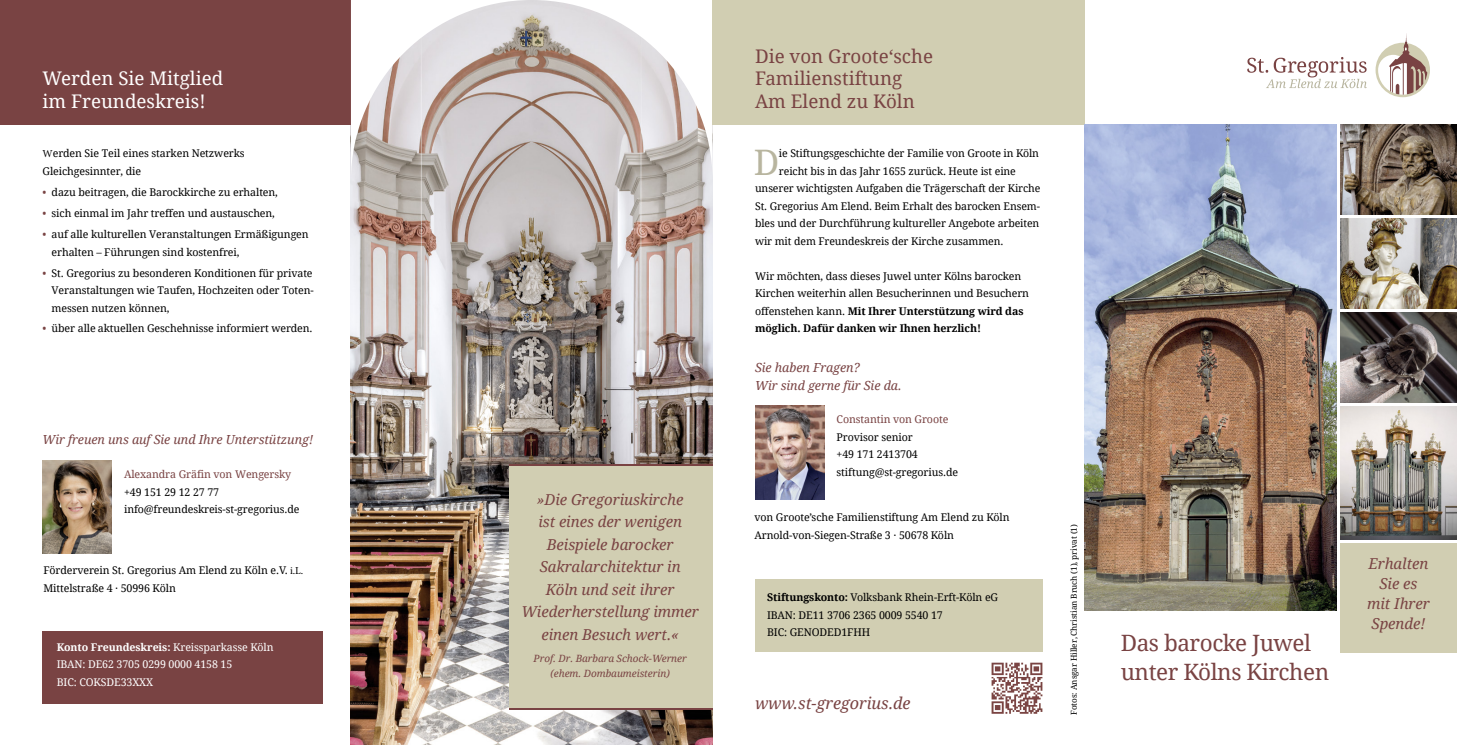
<style>
.page{position:relative;width:1457px;height:745px;background:#fff}
.page>*{position:absolute;margin:0;border:0;box-sizing:border-box;transform-origin:0 0}
.t1{font:35.12px "Droid Serif";color:#b8b59f}
.t2{font:22.5px/28.8px "Droid Serif";letter-spacing:-.02em;color:#794343}
.t3{font:18.75px/22.5px "Droid Serif";color:#794343}
.t4{font:18.75px/22.5px "Droid Serif";color:#fff}
.t5{font:italic 16.25px "Droid Serif";letter-spacing:-.005em;color:#794343}
.t6{font:italic 15px/22.5px "Droid Serif";letter-spacing:-.005em;color:#794343;text-align:center}
.t7{font:italic 12.5px/17.5px "Droid Serif";letter-spacing:-.005em;color:#794343}
.t8{font:10.62px/17.5px "Droid Serif";letter-spacing:-.01em;color:#000}
.t9{font:10.62px/17.5px "Droid Serif";letter-spacing:-.01em;color:#fff}
.t10{font:10.62px "Droid Serif";letter-spacing:-.01em;color:#794343}
.t11{font:italic 10px/15px "Droid Serif";letter-spacing:-.005em;color:#794343;text-align:center}
.t12{font:8.12px "Droid Serif";letter-spacing:-.01em;color:#000}
.s1{font-family:"Minion Pro"}
.s2{color:#794343}
.s3{font-weight:700}
</style>
<div class="page">
<img style="left:1340px;top:124px;width:116px;height:90px">
<img style="left:351px;top:181px;width:361px;height:563px">
<svg style="left:1247px;top:57px;width:119px;height:31px"></svg>
<svg style="left:1375px;top:43px;width:54px;height:54px"></svg>
<svg style="left:1377px;top:33px;width:50px;height:62px"></svg>
<div style="left:0;top:0;width:351px;height:124px;background:#794343"></div>
<svg style="left:351px;top:0;width:361px;height:181px"></svg>
<div style="left:712px;top:0;width:372px;height:124px;background:#d1ceb2"></div>
<div style="left:43px;top:631px;width:279px;height:72px;background:#794343"></div>
<div style="left:755px;top:579px;width:287px;height:72px;background:#d1ceb2"></div>
<img style="left:43px;top:460px;width:69px;height:93px">
<div style="left:509px;top:463px;width:203px;height:246px;background:#d1ceb2"></div>
<hr style="left:509px;top:707px;width:203px;height:2px;background:#794343">
<hr style="left:509px;top:463px;width:203px;height:2px;background:#794343">
<img style="left:755px;top:405px;width:69px;height:94px">
<img style="left:991px;top:662px;width:52px;height:52px">
<img style="left:1084px;top:124px;width:252px;height:485px">
<div style="left:1339px;top:542px;width:117px;height:110px;background:#d1ceb2"></div>
<img style="left:1340px;top:218px;width:116px;height:90px">
<img style="left:1340px;top:312px;width:116px;height:90px">
<img style="left:1340px;top:406px;width:116px;height:133px">
<h3 class="t4" style="left:43px;top:68px;width:182px">Werden Sie Mitglied im Freundeskreis!</h3>
<p class="t8" style="left:43px;top:144px;width:204px;line-height:17.9px"><span class="s1">W</span>erden Sie Teil eines starken Netzwerks<br>Gleichgesinnter, die</p>
<p class="t8" style="left:43px;top:183px;width:237px"><span class="s2">•</span> dazu beitragen, die Barockkirche zu erhalten,</p>
<p class="t8" style="left:43px;top:205px;width:234px"><span class="s2">•</span> sich einmal im Jahr treffen und austauschen,</p>
<p class="t8" style="left:52px;top:225px;width:258px;text-indent:-9px"><span class="s2">•</span> auf alle kulturellen Veranstaltungen Ermäßigungen erhalten – Führungen sind kostenfrei,</p>
<p class="t8" style="left:52px;top:264px;width:264px;text-align:justify;text-indent:-9px"><span class="s2">•</span> St. Gregorius zu besonderen Konditionen für private Veranstaltungen wie Taufen, Hochzeiten oder Toten&shy;messen nutzen können,</p>
<p class="t8" style="left:43px;top:320px;width:272px"><span class="s2">•</span> über alle aktuellen Geschehnisse informiert werden.</p>
<p class="t7" style="left:43px;top:430px;width:272px">Wir freuen uns auf Sie und Ihre Unterstützung!</p>
<p class="t10" style="left:124px;top:468px;width:169px">Alexandra Gräfin von Wengersky</p>
<p class="t8" style="left:124px;top:483px;width:177px">+49 151 29 12 27 77 info@freundeskreis-st-gregorius.de</p>
<p class="t8" style="left:43px;top:561px;width:261px">Förderverein St. Gregorius Am Elend zu Köln e.V. <span class="s1">i.L.<br></span>Mittelstraße 4 · 50996 Köln</p>
<p class="t9" style="left:57px;top:638px;width:218px"><span class="s3">Konto Freundeskreis:</span> Kreissparkasse Köln<br>IBAN: DE62 3705 0299 0000 4158 15<br>BIC: COKSDE33XXX</p>
<h3 class="t6" style="left:521px;top:488px;width:179px">»Die Gregoriuskirche<br>ist eines der wenigen<br>Beispiele barocker<br>Sakralarchitektur in<br>Köln und seit ihrer<br>Wiederherstellung immer einen Besuch wert.«</h3>
<p class="t11" style="left:533px;top:651px;width:155px">Prof. Dr. Barbara Schock-Werner (ehem. Dombaumeisterin)</p>
<h3 class="t3" style="left:755px;top:45px;width:179px">Die von Groote‘sche<br>Familienstiftung<br>Am Elend zu Köln</h3>
<h1 class="t1" style="left:753px;top:142px;width:27px">D</h1>
<p class="t8" style="left:779px;top:145px;width:261px">ie Stiftungsgeschichte der Familie von Groote in Köln</p>
<p class="t8" style="left:779px;top:162px;width:238px">reicht bis in das Jahr 1655 zurück. Heute ist eine</p>
<p class="t8" style="left:755px;top:180px;width:287px">unserer wichtigsten Aufgaben die Trägerschaft der Kirche</p>
<p class="t8" style="left:755px;top:197px;width:286px">St. Gregorius Am Elend. Beim Erhalt des barocken Ensem-</p>
<p class="t8" style="left:755px;top:215px;width:286px">bles und der Durchführung kultureller Angebote arbeiten</p>
<p class="t8" style="left:755px;top:232px;width:250px">wir mit dem Freundeskreis der Kirche zusammen.</p>
<p class="t8" style="left:755px;top:267px;width:275px">Wir möchten, dass dieses Juwel unter Kölns barocken Kirchen weiterhin allen Besucherinnen und Besuchern offenstehen kann. <span class="s3">Mit Ihrer Unterstützung wird das möglich. Dafür danken wir Ihnen herzlich!</span></p>
<p class="t7" style="left:755px;top:359px;width:148px">Sie haben Fragen?<br>Wir sind gerne für Sie da.</p>
<p class="t10" style="left:836px;top:413px;width:113px">Constantin von Groote</p>
<p class="t8" style="left:836px;top:428px;width:123px">Provisor senior<br>+49 171 2413704 stiftung@st-gregorius.de</p>
<p class="t8" style="left:754px;top:508px;width:257px">von Groote’sche Familienstiftung Am Elend zu Köln<br>Arnold-von-Siegen-Straße 3 · 50678 Köln</p>
<p class="t8" style="left:767px;top:588px;width:232px"><span class="s3">Stiftungskonto:</span> Volksbank Rhein-Erft-Köln eG<br>IBAN: DE11 3706 2365 0009 5540 17<br>BIC: GENODED1FHH</p>
<h3 class="t5" style="left:755px;top:693px;width:157px">www.st-gregorius.de</h3>
<p class="t12" style="left:1069px;top:714px;width:191px;rotate:-90deg">Fotos: Ansgar Hiller, Christian Bruch (1), privat (1)</p>
<h2 class="t2" style="left:1120px;top:629px;width:210px">Das barocke Juwel unter Kölns Kirchen</h2>
<h3 class="t6" style="left:1366px;top:553px;width:64px;line-height:20px">Erhalten<br>Sie es mit Ihrer<br>Spende!</h3>
</div>
